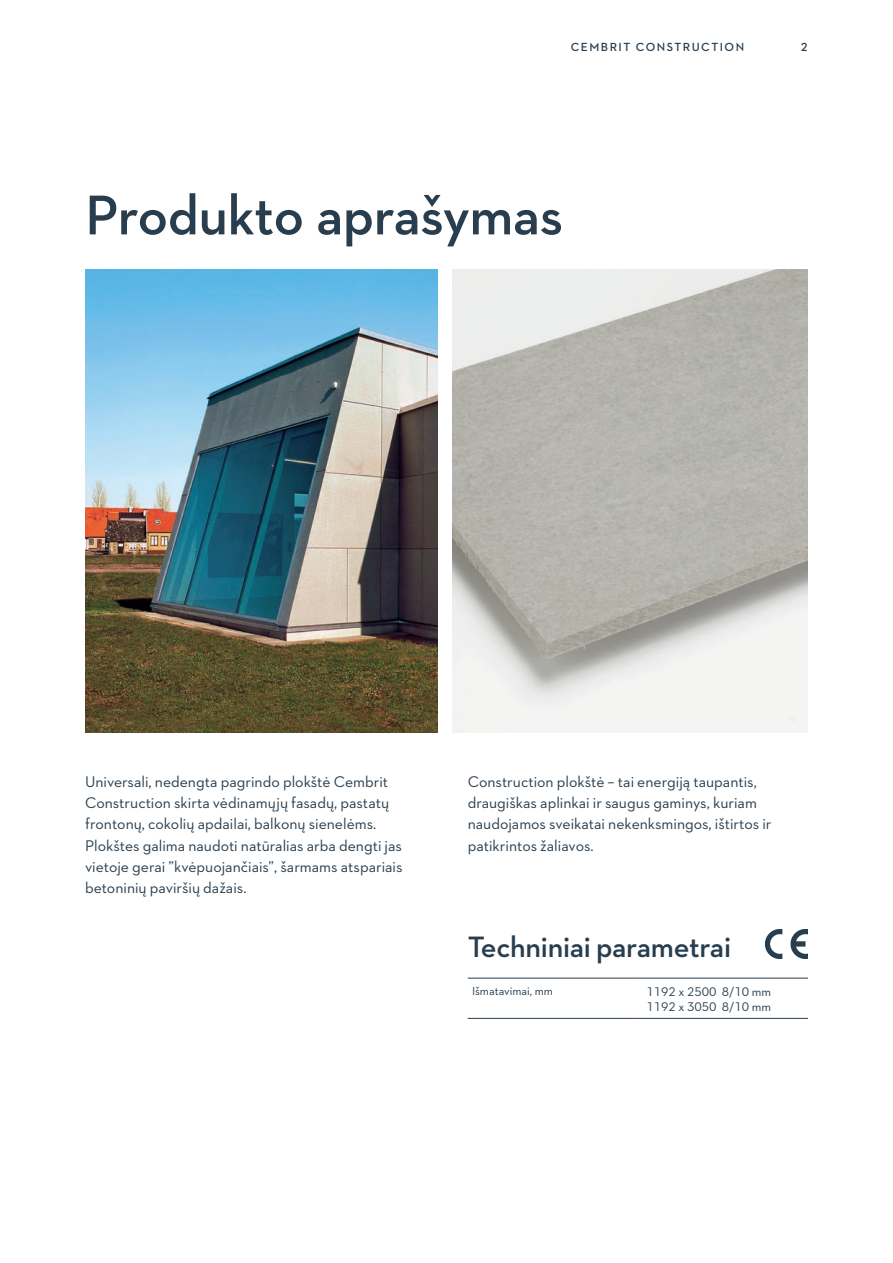
<style>
.page{position:relative;width:893px;height:1263px;background:#fff}
.page>*{position:absolute;margin:0;border:0;box-sizing:border-box;transform-origin:0 0}
.t1{font:600 57px "Neutraface 2 Text";letter-spacing:-.01em;color:#283e4e}
.Cembrit_Headline_Sma{font:600 30px "Neutraface 2 Text";letter-spacing:-.01em;color:#283e4e}
.Cembrit_Body{font:15.75px/21.3px "Neutraface 2 Text";color:#283e4e}
.Cembrit_Small_Info{font:12.75px "Neutraface 2 Text";color:#283e4e}
.Cembrit_Body-2{font:600 12px "Neutraface 2 Text";letter-spacing:.125em;color:#283e4e}
.Cembrit_Small_Info-2{font:12px "Neutraface 2 Text";color:#283e4e}
</style>
<div class="page">
<img style="left:452px;top:269px;width:356px;height:463px">
<img style="left:85px;top:269px;width:353px;height:463px">
<hr style="left:468px;top:978px;width:170px;height:1px;background:#283e4e">
<hr style="left:468px;top:1018px;width:170px;height:1px;background:#283e4e">
<hr style="left:638px;top:978px;width:170px;height:1px;background:#283e4e">
<hr style="left:638px;top:1018px;width:170px;height:1px;background:#283e4e">
<img style="left:765px;top:929px;width:43px;height:30px">
<p class="Cembrit_Body-2" style="left:571px;top:39px;width:175px">CEMBRIT CONSTRUCTION</p>
<p class="Cembrit_Body-2" style="left:801px;top:39px;width:8px">2</p>
<p class="t1" style="left:85px;top:179px;width:480px">Produkto aprašymas</p>
<p class="Cembrit_Body" style="left:85px;top:770px;width:319px">Universali, nedengta pagrindo plokštė Cembrit Construction skirta vėdinamųjų fasadų, pastatų frontonų, cokolių apdailai, balkonų sienelėms.<br>Plokštes galima naudoti natūralias arba dengti jas vietoje gerai ”kvėpuojančiais”, šarmams atspariais betoninių paviršių dažais.</p>
<p class="Cembrit_Body" style="left:468px;top:770px;width:305px">Construction plokštė – tai energiją taupantis, draugiškas aplinkai ir saugus gaminys, kuriam naudojamos sveikatai nekenksmingos, ištirtos ir patikrintos žaliavos.</p>
<p class="Cembrit_Headline_Sma" style="left:468px;top:928px;width:265px">Techniniai parametrai</p>
<p class="Cembrit_Small_Info-2" style="left:472px;top:983px;width:82px">Išmatavimai, mm</p>
<p class="Cembrit_Small_Info" style="left:646px;top:983px;width:126px">1192 x 2500 8/10 mm</p>
<p class="Cembrit_Small_Info" style="left:646px;top:998px;width:126px">1192 x 3050 8/10 mm</p>
</div>
